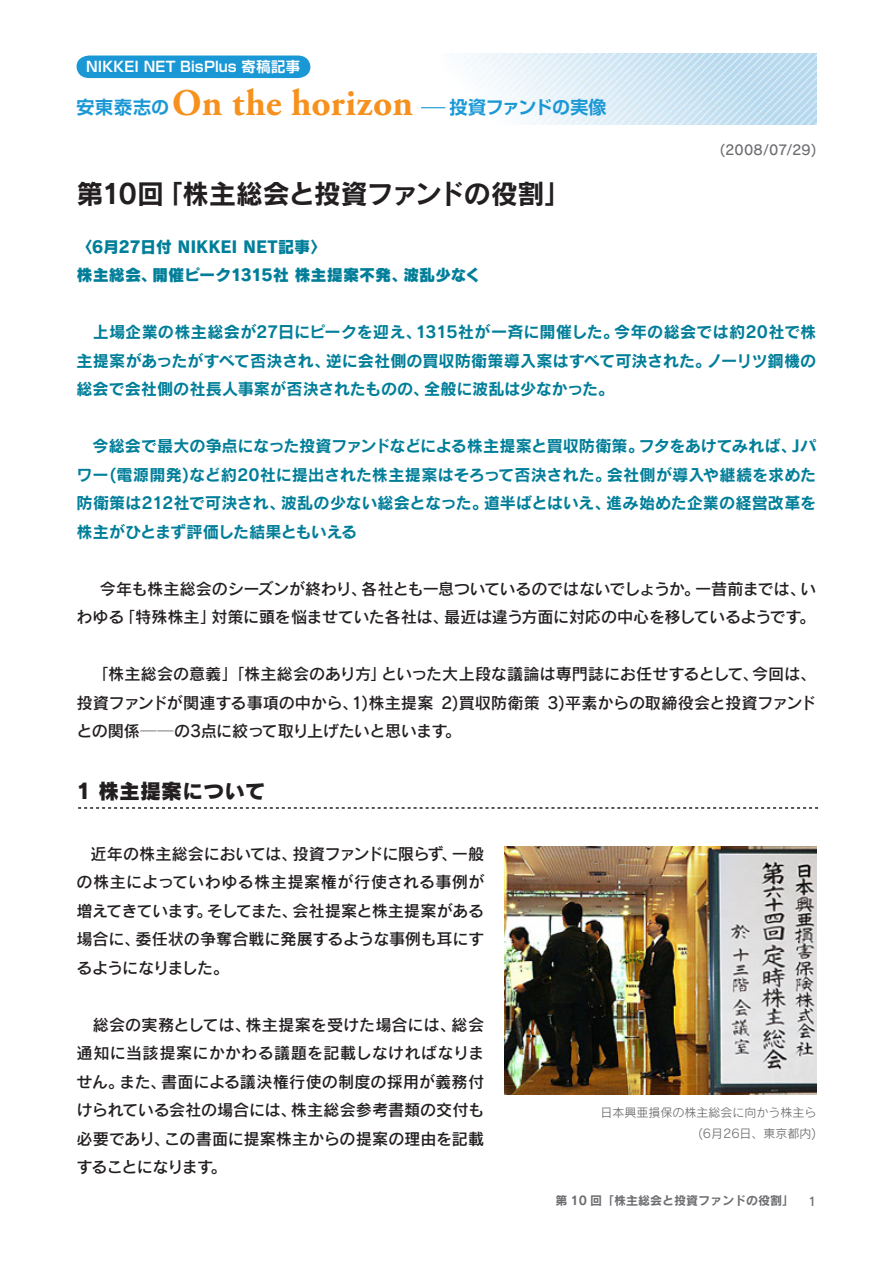
<style>
.page{position:relative;width:893px;height:1263px;background:#fff}
.page>*{position:absolute;margin:0;border:0;box-sizing:border-box;transform-origin:0 0}
.t1{font:700 37.5px "Adobe Garamond Pro";letter-spacing:.005em;color:#f6911e}
.t2{font:27px "Rodin CID B";letter-spacing:-.045em;color:#231f20}
.t3{font:21px "Rodin CID EB";color:#231f20}
.t4{font:700 18px "Shin Go De";letter-spacing:-.015em;color:#1a98d6}
.t5{font:700 18px "Shin Go De";letter-spacing:.01em;color:#1a98d6}
.t6{font:16.2px/28.5px "Rodin CID DB";letter-spacing:-.015em;color:#231f20}
.t7{font:16.2px/28.5px "Rodin CID B";letter-spacing:-.005em;color:#007e99}
.t8{font:16.2px "Rodin CID EB";letter-spacing:-.005em;color:#007e99}
.t9{font:16.2px "Rodin CID DB";letter-spacing:.01em;color:#231f20}
.t10{font:16.2px "Rodin CID B";letter-spacing:-.025em;color:#007e99}
.t11{font:16.2px "Rodin CID DB";letter-spacing:.015em;color:#231f20}
.t12{font:16.2px "Rodin CID DB";letter-spacing:-.035em;color:#231f20}
.t13{font:16.2px "Rodin CID DB";letter-spacing:-.045em;color:#231f20}
.t14{font:16.2px "Rodin CID DB";letter-spacing:.005em;color:#231f20}
.t15{font:16.2px/28.5px "Rodin CID DB";letter-spacing:-.065em;color:#231f20}
.t16{font:16.2px "Rodin CID B";letter-spacing:.02em;color:#007e99}
.t17{font:16.2px "Rodin CID B";letter-spacing:-.03em;color:#007e99}
.t18{font:16.2px "Rodin CID DB";letter-spacing:-.06em;color:#231f20}
.t19{font:16.2px "Rodin CID DB";letter-spacing:-.07em;color:#231f20}
.t20{font:700 14.25px "Shin Go De";letter-spacing:.01em;color:#fff}
.t21{font:13.5px "Rodin CID DB";letter-spacing:.01em;color:#6c6d70}
.t22{font:12px/21px "Rodin CID M";color:#6c6d70;text-align:right}
.t23{font:12px "Rodin CID B";color:#6c6d70}
.t24{font:12px "Rodin CID DB";color:#6c6d70}
.s1{font-family:"Adobe Garamond Pro";font-size:37.5px;color:#f6911e}
</style>
<div class="page">
<img style="left:421px;top:54px;width:395px;height:71px">
<div style="left:77px;top:56px;width:233px;height:22px;background:#1a98d6"></div>
<svg style="left:421px;top:107px;width:24px;height:1px"></svg>
<svg style="left:78px;top:807px;width:740px;height:2px"></svg>
<img style="left:505px;top:846px;width:311px;height:248px">
<p class="t20" style="left:86px;top:57px;width:215px">NIKKEI NET BisPlus 寄稿記事</p>
<p class="t5" style="left:77px;top:96px;width:147px">安東泰志の<span class="s1">On</span></p>
<h1 class="t1" style="left:232px;top:82px;width:182px">the horizon</h1>
<p class="t4" style="left:449px;top:96px;width:159px">投資ファンドの実像</p>
<h2 class="t2" style="left:156px;top:176px;width:416px">「株主総会と投資ファンドの役割「</h2>
<h2 class="t2" style="left:77px;top:176px;width:89px">第10回</h2>
<p class="t8" style="left:77px;top:236px;width:251px">〈6月27日付 NIKKEI NET記事〈</p>
<p class="t8" style="left:152px;top:264px;width:257px">開催ピーク1315社株主提案不発、</p>
<p class="t8" style="left:403px;top:264px;width:80px">波乱少なく</p>
<p class="t8" style="left:77px;top:264px;width:82px">株主総会、</p>
<p class="t21" style="left:720px;top:141px;width:98px">)2008/07/29(</p>
<p class="t7" style="left:93px;top:317px;width:330px">上場企業の株主総会が27日にピークを迎え、</p>
<p class="t7" style="left:415px;top:317px;width:205px">1315社が一斉に開催した。</p>
<p class="t16" style="left:614px;top:321px;width:204px">今年の総会では約20社で株</p>
<p class="t10" style="left:77px;top:350px;width:255px">主提案があったがすべて否決され、</p>
<p class="t7" style="left:326px;top:346px;width:387px">逆に会社側の買収防衛策導入案はすべて可決された。</p>
<p class="t7" style="left:707px;top:346px;width:111px">ノーリツ鋼機の</p>
<p class="t7" style="left:77px;top:374px;width:354px">総会で会社側の社長人事案が否決されたものの、</p>
<p class="t7" style="left:424px;top:374px;width:191px">全般に波乱は少なかった。</p>
<p class="t17" style="left:638px;top:435px;width:160px">フタをあけてみれば、</p>
<p class="t7" style="left:607px;top:431px;width:211px;text-indent:-514px">今総会で最大の争点になった投資ファンドなどによる株主提案と買収防衛策。<br>会社側が導入や継続を求めた</p>
<p class="t7" style="left:792px;top:431px;width:26px">Jパ</p>
<p class="t7" style="left:606px;top:460px;width:212px;text-indent:-530px">ワー(電源開発)など約20社に提出された株主提案はそろって否決された。<br>進み始めた企業の経営改革を</p>
<p class="t10" style="left:484px;top:492px;width:128px">道半ばとはいえ、</p>
<p class="t7" style="left:77px;top:488px;width:282px">防衛策は212社で可決され、<br>株主がひとまず評価した結果ともいえる</p>
<p class="t10" style="left:281px;top:492px;width:208px">波乱の少ない総会となった。</p>
<p class="t6" style="left:100px;top:574px;width:268px">今年も株主総会のシーズンが終わり、</p>
<p class="t13" style="left:361px;top:578px;width:340px">各社とも一息ついているのではないでしょうか。</p>
<p class="t6" style="left:695px;top:574px;width:112px">一昔前までは、</p>
<p class="t6" style="left:800px;top:574px;width:18px">い</p>
<p class="t6" style="left:211px;top:602px;width:239px">対策に頭を悩ませていた各社は、</p>
<p class="t6" style="left:119px;top:602px;width:98px">「特殊株主」</p>
<p class="t6" style="left:444px;top:602px;width:359px">最近は違う方面に対応の中心を移しているようです</p>
<p class="t6" style="left:77px;top:602px;width:49px">わゆる</p>
<p class="t6" style="left:799px;top:602px;width:18px">。</p>
<p class="t6" style="left:752px;top:659px;width:66px">今回は、</p>
<p class="t14" style="left:93px;top:664px;width:296px">「株主総会の意義」「株主総会のあり方」</p>
<p class="t6" style="left:381px;top:659px;width:379px">といった大上段な議論は専門誌にお任せするとして、</p>
<p class="t6" style="left:77px;top:688px;width:359px">投資ファンドが関連する事項の中から 1、 )株主提案</p>
<p class="t6" style="left:441px;top:688px;width:100px">2)買収防衛策</p>
<p class="t12" style="left:77px;top:721px;width:372px">との関係──の3点に絞って取り上げたいと思います</p>
<p class="t6" style="left:445px;top:716px;width:18px">。</p>
<p class="t6" style="left:547px;top:688px;width:270px">3)平素からの取締役会と投資ファンド</p>
<p class="t3" style="left:77px;top:776px;width:191px">1 株主提案について</p>
<p class="t18" style="left:292px;top:843px;width:153px">投資ファンドに限らず</p>
<p class="t6" style="left:91px;top:839px;width:208px">近年の株主総会においては、</p>
<p class="t11" style="left:77px;top:871px;width:409px">の株主によっていわゆる株主提案権が行使される事例が</p>
<p class="t6" style="left:293px;top:896px;width:193px">会社提案と株主提案がある</p>
<p class="t6" style="left:452px;top:839px;width:34px">一般</p>
<p class="t6" style="left:441px;top:839px;width:18px">、</p>
<p class="t6" style="left:136px;top:896px;width:350px;text-indent:-59px">増えてきています<br>委任状の争奪合戦に発展するような事例も耳にす</p>
<p class="t6" style="left:207px;top:896px;width:92px">そしてまた、</p>
<p class="t6" style="left:196px;top:896px;width:18px">。</p>
<p class="t15" style="left:77px;top:924px;width:154px">場合に、<br>るようになりました。</p>
<p class="t6" style="left:245px;top:1010px;width:212px">株主提案を受けた場合には、</p>
<p class="t6" style="left:93px;top:1010px;width:160px">総会の実務としては、</p>
<p class="t9" style="left:77px;top:1042px;width:409px">通知に当該提案にかかわる議題を記載しなければなりま</p>
<p class="t9" style="left:161px;top:1071px;width:324px">書面による議決権行使の制度の採用が義務付</p>
<p class="t6" style="left:452px;top:1010px;width:34px">総会</p>
<p class="t6" style="left:119px;top:1067px;width:49px">また、</p>
<p class="t6" style="left:77px;top:1067px;width:49px">せん。</p>
<p class="t6" style="left:291px;top:1095px;width:195px">株主総会参考書類の交付も</p>
<p class="t6" style="left:164px;top:1095px;width:321px;text-indent:-88px">けられている会社の場合には、<br>この書面に提案株主からの提案の理由を記載</p>
<p class="t6" style="left:77px;top:1124px;width:95px">必要であり、</p>
<p class="t19" style="left:77px;top:1156px;width:138px">することになります</p>
<p class="t6" style="left:211px;top:1152px;width:18px">。</p>
<p class="t22" style="left:600px;top:1101px;width:218px">日本興亜損保の株主総会に向かう株主ら<br>6( 月26日、東京都内(</p>
<p class="t23" style="left:555px;top:1193px;width:240px">第 10 回「株主総会と投資ファンドの役割「</p>
<p class="t24" style="left:808px;top:1193px;width:10px">1</p>
</div>
